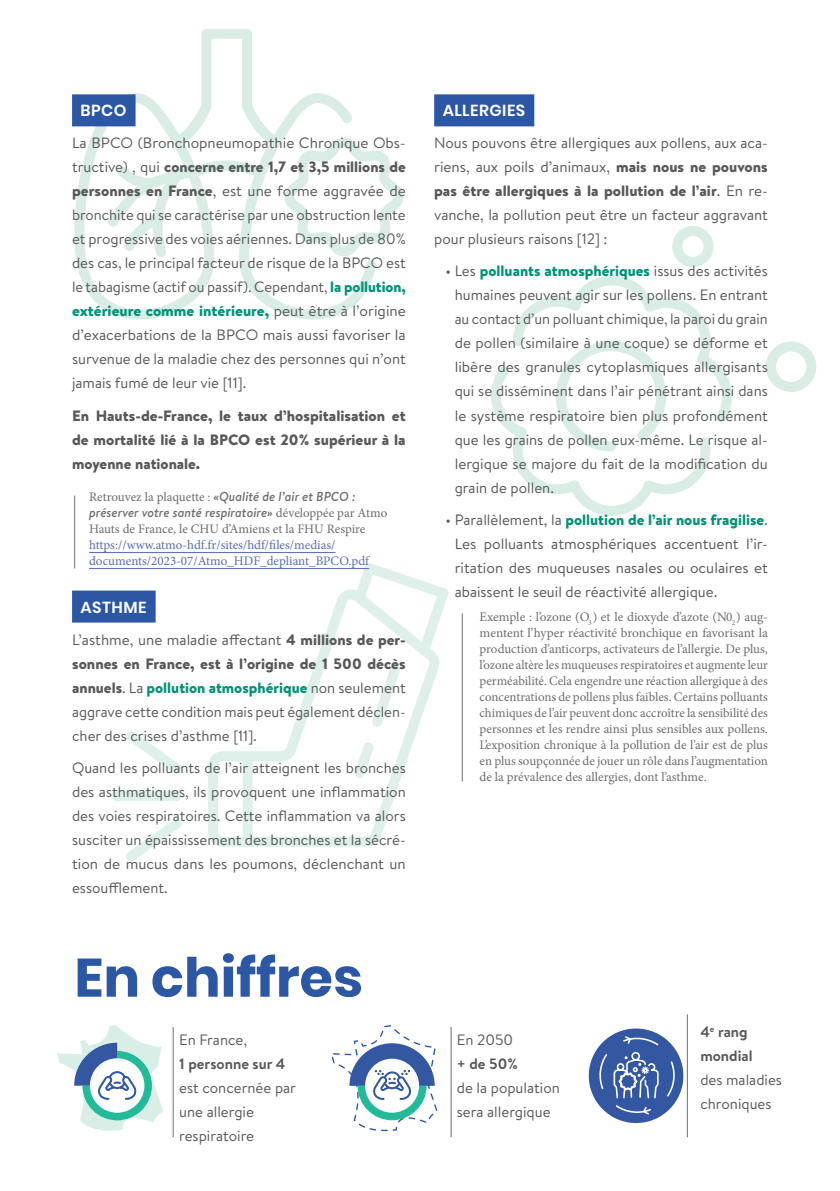
<style>
.page{position:relative;width:840px;height:1191px;background:#fff}
.page>*{position:absolute;margin:0;border:0;box-sizing:border-box;transform-origin:0 0}
.t1{font:700 54px "Poppins";color:#2c57a5}
.t2{font:600 16px "Poppins";letter-spacing:.03em;color:#fff}
.t3{font:15px/24px "Brandon Text";color:#57585a;text-align:justify}
.t4{font:900 15px/24px "Brandon Text";color:#57585a;text-align:justify}
.t5{font:700 15px/24px "Brandon Text";color:#57585a}
.t6{font:13px/16px "Minion Pro";color:#6c6d70;text-align:justify}
.t7{font:italic 500 13px/16px "Brandon Text";color:#6c6d70}
.t8{font:13px/16px "Minion Pro";color:#576db3}
.s1{font-weight:900}
.s2{font-weight:900;color:#029277}
.s3{font-family:"Minion Pro";font-weight:400;font-style:normal}
</style>
<div class="page">
<svg style="left:208px;top:563px;width:240px;height:284px"></svg>
<svg style="left:347px;top:658px;width:60px;height:127px"></svg>
<div style="left:242px;top:756px;width:10px;height:85px;background:#def0e9"></div>
<svg style="left:112px;top:731px;width:70px;height:130px"></svg>
<svg style="left:383px;top:153px;width:21px;height:88px"></svg>
<svg style="left:72px;top:29px;width:180px;height:291px"></svg>
<svg style="left:97px;top:158px;width:67px;height:106px"></svg>
<svg style="left:164px;top:88px;width:219px;height:232px"></svg>
<svg style="left:491px;top:297px;width:219px;height:219px"></svg>
<svg style="left:550px;top:226px;width:267px;height:230px"></svg>
<div style="left:72px;top:94px;width:63px;height:32px;background:#2c57a5"></div>
<hr style="left:89px;top:552px;width:246px;height:1px;background:#576db3">
<hr style="left:89px;top:568px;width:280px;height:1px;background:#576db3">
<div style="left:72px;top:590px;width:83px;height:32px;background:#2c57a5"></div>
<div style="left:434px;top:94px;width:100px;height:32px;background:#2c57a5"></div>
<hr style="left:461px;top:613px;width:1px;height:168px;background:#6c6d70">
<hr style="left:74px;top:496px;width:1px;height:72px;background:#6c6d70">
<hr style="left:173px;top:1027px;width:1px;height:109px;background:#6c6d70">
<hr style="left:450px;top:1027px;width:1px;height:109px;background:#6c6d70">
<hr style="left:686px;top:1014px;width:1px;height:122px;background:#6c6d70">
<svg style="left:57px;top:1025px;width:106px;height:106px"></svg>
<svg style="left:331px;top:1025px;width:106px;height:106px"></svg>
<div style="left:588px;top:1028px;width:95px;height:95px;background:#3357a1;border-radius:50%"></div>
<svg style="left:599px;top:1035px;width:75px;height:81px"></svg>
<p class="t2" style="left:80px;top:101px;width:47px">BPCO</p>
<p class="t3" style="left:72px;top:131px;width:335px">La BPCO (Bronchopneumopathie Chronique Obs&shy;tructive) , qui <span class="s1">concerne entre 1,7 et 3,5 millions de personnes en France</span>, est une forme aggravée de bronchite qui se caractérise par une obstruction lente et progressive des voies aériennes. Dans plus de 80% des cas, le principal facteur de risque de la BPCO est le tabagisme (actif ou passif). Cependant, <span class="s2">la pollution, extérieure comme intérieure,</span> peut être à l’origine d’exacerbations de la BPCO mais aussi favoriser la survenue de la maladie chez des personnes qui n’ont jamais fumé de leur vie [11].</p>
<p class="t4" style="left:72px;top:403px;width:335px">En Hauts-de-France, le taux d’hospitalisation et de mortalité lié à la BPCO est 20% supérieur à la moyenne nationale.</p>
<p class="t7" style="left:89px;top:488px;width:299px"><span class="s3">Retrouvez la plaquette :</span> «Qualité de l’air et BPCO : préserver votre santé respiratoire» <span class="s3">développée par Atmo</span></p>
<p class="t6" style="left:89px;top:520px;width:278px">Hauts de France, le CHU d’Amiens et la FHU Respire</p>
<p class="t8" style="left:89px;top:536px;width:281px">https://www.atmo-hdf.fr/sites/hdf/files/medias/ documents/2023-07/Atmo_HDF_depliant_BPCO.pdf</p>
<p class="t2" style="left:80px;top:597px;width:68px">ASTHME</p>
<p class="t3" style="left:72px;top:627px;width:335px">L’asthme, une maladie affectant <span class="s1">4 millions de per&shy;sonnes en France, est à l’origine de 1 500 décès annuels</span>. La <span class="s2">pollution atmosphérique</span> non seulement aggrave cette condition mais peut également déclen&shy;cher des crises d’asthme [11].</p>
<p class="t3" style="left:72px;top:755px;width:335px">Quand les polluants de l’air atteignent les bronches des asthmatiques, ils provoquent une inflammation des voies respiratoires. Cette inflammation va alors susciter un épaississement des bronches et la sécré&shy;tion de mucus dans les poumons, déclenchant un essoufflement.</p>
<h1 class="t1" style="left:74px;top:946px;width:290px">En chiffres</h1>
<p class="t3" style="left:179px;top:1027px;width:69px">En France,</p>
<p class="t5" style="left:179px;top:1051px;width:108px">1 personne sur 4</p>
<p class="t3" style="left:179px;top:1075px;width:118px;text-align:left">est concernée par une allergie respiratoire</p>
<p class="t2" style="left:442px;top:101px;width:84px">ALLERGIES</p>
<p class="t3" style="left:434px;top:131px;width:335px">Nous pouvons être allergiques aux pollens, aux aca&shy;riens, aux poils d’animaux, <span class="s1">mais nous ne pouvons pas être allergiques à la pollution de l’air</span>. En re&shy;vanche, la pollution peut être un facteur aggravant pour plusieurs raisons [12] :</p>
<p class="t3" style="left:454px;top:259px;width:314px;text-indent:-9px">• Les <span class="s2">polluants atmosphériques</span> issus des activités humaines peuvent agir sur les pollens. En entrant au contact d’un polluant chimique, la paroi du grain de pollen (similaire à une coque) se déforme et libère des granules cytoplasmiques allergisants qui se disséminent dans l’air pénétrant ainsi dans le système respiratoire bien plus profondément que les grains de pollen eux-même. Le risque al&shy;lergique se majore du fait de la modification du grain de pollen.</p>
<p class="t3" style="left:454px;top:507px;width:314px;text-indent:-9px">• Parallèlement, la <span class="s2">pollution de l’air nous fragilise</span>.<br>Les polluants atmosphériques accentuent l’ir&shy;ritation des muqueuses nasales ou oculaires et abaissent le seuil de réactivité allergique.</p>
<p class="t6" style="left:479px;top:608px;width:290px">Exemple : l’ozone (O<sub>3</sub> ) et le dioxyde d’azote (N0<sub>2</sub>) aug&shy;mentent l’hyper réactivité bronchique en favorisant la production d’anticorps, activateurs de l’allergie. De plus, l’ozone altère les muqueuses respiratoires et augmente leur perméabilité. Cela engendre une réaction allergique à des concentrations de pollens plus faibles. Certains polluants chimiques de l’air peuvent donc accroître la sensibilité des personnes et les rendre ainsi plus sensibles aux pollens.<br>L’exposition chronique à la pollution de l’air est de plus en plus soupçonnée de jouer un rôle dans l’augmentation de la prévalence des allergies, dont l’asthme.</p>
<p class="t3" style="left:456px;top:1027px;width:58px">En 2050</p>
<p class="t5" style="left:456px;top:1051px;width:62px">+ de 50%</p>
<p class="t3" style="left:456px;top:1075px;width:104px">de la population sera allergique</p>
<p class="t5" style="left:700px;top:1019px;width:54px">4<sup>e</sup> rang mondial</p>
<p class="t3" style="left:700px;top:1067px;width:83px">des maladies chroniques</p>
</div>
